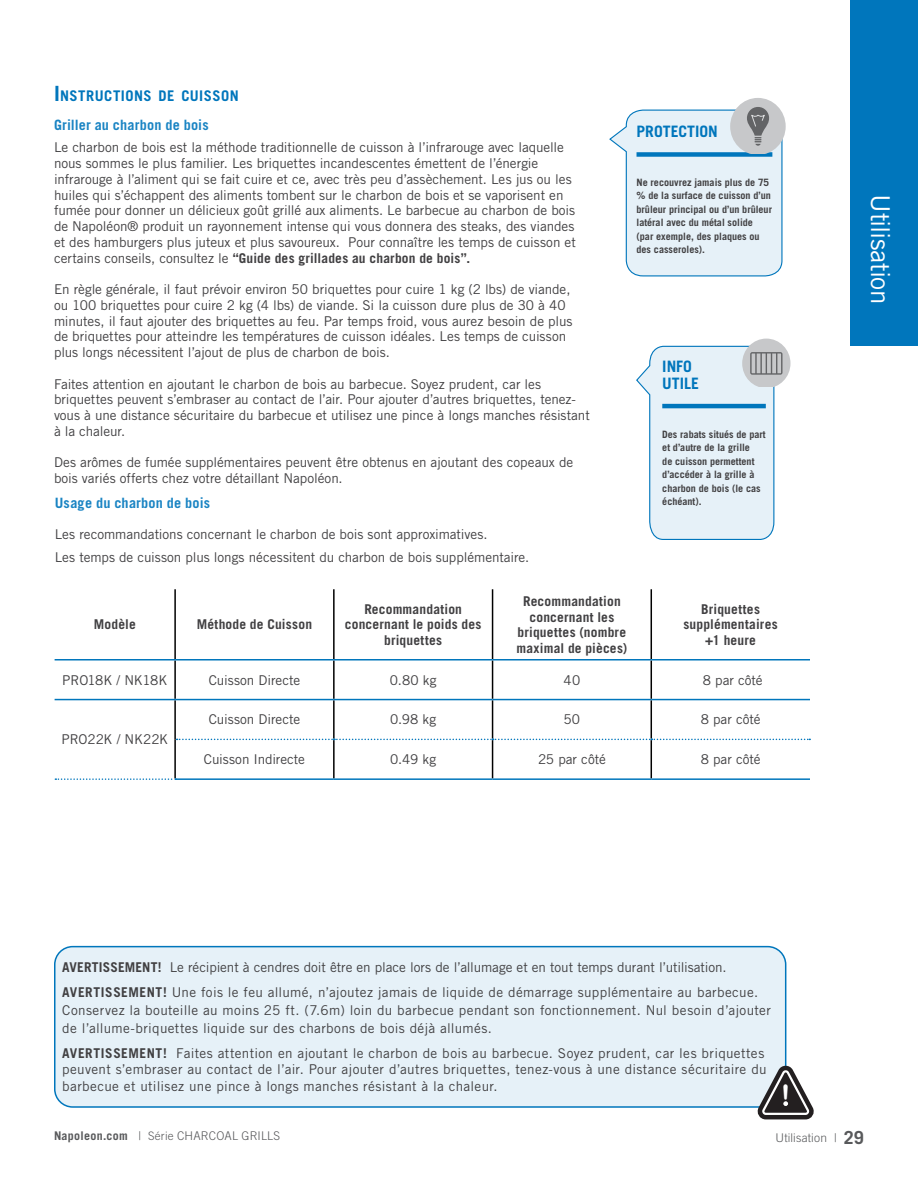
<style>
.page{position:relative;width:918px;height:1188px;background:#fff}
.page>*{position:absolute;margin:0;border:0;box-sizing:border-box;transform-origin:0 0}
.t1{font:700 34.05px "Courier New";color:#fff;scale:.78 1}
.t2{font:25.95px "Trade Gothic LT Std";letter-spacing:-.025em;color:#fff}
.t3{font:700 15.75px/16.8px "Trade Gothic LT Std";color:#0076bc}
.t4{font:700 14.7px "Trade Gothic LT Std";letter-spacing:.03em;color:#0076bc}
.t5{font:700 14.25px "Trade Gothic LT Std";letter-spacing:.01em;color:#1a84c3}
.t6{font:13.5px/15.8px "Trade Gothic LT Std";color:#414042}
.t7{font:13.5px/16.5px "Trade Gothic LT Std";letter-spacing:.025em;color:#414042}
.t8{font:700 13.5px/15.8px "Trade Gothic LT Std";letter-spacing:.015em;color:#414042;text-align:center}
.t9{font:13.5px "Trade Gothic LT Std";letter-spacing:-.02em;color:#414042}
.t10{font:300 12px "Trade Gothic LT Std";letter-spacing:.015em;color:#58595b}
.t11{font:700 10.2px/13.5px "Trade Gothic LT Std";color:#414042}
.s1{font-size:21px}
.s2{font-weight:700}
.s3{font-size:11.7px}
.s4{font-weight:700;font-size:18px}
</style>
<div class="page">
<div style="left:850px;top:0;width:68px;height:346px;background:#0076bc"></div>
<svg style="left:636px;top:339px;width:154px;height:201px"></svg>
<div style="left:55px;top:947px;width:731px;height:160px;background:#e6f1f8;border-radius:18px"></div>
<div style="left:54px;top:946px;width:732px;height:162px;border:2px solid #0076bc;border-radius:18px"></div>
<svg style="left:756px;top:1064px;width:58px;height:56px"></svg>
<hr style="left:174px;top:589px;width:2px;height:70px;background:#000">
<hr style="left:333px;top:589px;width:2px;height:70px;background:#000">
<hr style="left:492px;top:589px;width:1px;height:70px;background:#000">
<hr style="left:651px;top:589px;width:1px;height:70px;background:#000">
<hr style="left:174px;top:661px;width:2px;height:38px;background:#000">
<hr style="left:333px;top:661px;width:2px;height:38px;background:#000">
<hr style="left:492px;top:661px;width:1px;height:38px;background:#000">
<hr style="left:651px;top:661px;width:1px;height:38px;background:#000">
<hr style="left:174px;top:700px;width:2px;height:39px;background:#000">
<hr style="left:333px;top:700px;width:2px;height:39px;background:#000">
<hr style="left:492px;top:700px;width:1px;height:39px;background:#000">
<hr style="left:651px;top:700px;width:1px;height:39px;background:#000">
<hr style="left:174px;top:739px;width:2px;height:39px;background:#000">
<hr style="left:333px;top:740px;width:2px;height:38px;background:#000">
<hr style="left:492px;top:740px;width:1px;height:38px;background:#000">
<hr style="left:651px;top:740px;width:1px;height:38px;background:#000">
<svg style="left:177px;top:739px;width:633px;height:1px"></svg>
<hr style="left:55px;top:699px;width:120px;height:1px;background:#0076bc">
<svg style="left:55px;top:778px;width:120px;height:2px"></svg>
<hr style="left:55px;top:659px;width:120px;height:2px;background:#0076bc">
<hr style="left:175px;top:659px;width:159px;height:2px;background:#0076bc">
<hr style="left:334px;top:659px;width:159px;height:2px;background:#0076bc">
<hr style="left:493px;top:659px;width:158px;height:2px;background:#0076bc">
<hr style="left:651px;top:659px;width:159px;height:2px;background:#0076bc">
<hr style="left:175px;top:699px;width:159px;height:1px;background:#0076bc">
<hr style="left:334px;top:699px;width:159px;height:1px;background:#0076bc">
<hr style="left:493px;top:699px;width:158px;height:1px;background:#0076bc">
<hr style="left:651px;top:699px;width:159px;height:1px;background:#0076bc">
<hr style="left:175px;top:778px;width:159px;height:2px;background:#0076bc">
<hr style="left:334px;top:778px;width:159px;height:2px;background:#0076bc">
<hr style="left:493px;top:778px;width:158px;height:2px;background:#0076bc">
<hr style="left:651px;top:778px;width:159px;height:2px;background:#0076bc">
<svg style="left:609px;top:98px;width:177px;height:179px;background:#dde9f1"></svg>
<p class="t4" style="left:54px;top:86px;width:186px"><span class="s1">I</span> NSTRUCTIONS DE CUISSON</p>
<p class="t5" style="left:54px;top:116px;width:156px">Griller au charbon de bois</p>
<p class="t6" style="left:54px;top:139px;width:523px">Le charbon de bois est la méthode traditionnelle de cuisson à l’infrarouge avec laquelle nous sommes le plus familier. Les briquettes incandescentes émettent de l’énergie infrarouge à l’aliment qui se fait cuire et ce, avec très peu d’assèchement. Les jus ou les huiles qui s’échappent des aliments tombent sur le charbon de bois et se vaporisent en fumée pour donner un délicieux goût grillé aux aliments. Le barbecue au charbon de bois de Napoléon® produit un rayonnement intense qui vous donnera des steaks, des viandes et des hamburgers plus juteux et plus savoureux. Pour connaître les temps de cuisson et certains conseils, consultez le <span class="s2">“Guide des grillades au charbon de bois”.</span></p>
<p class="t6" style="left:54px;top:281px;width:520px">En règle générale, il faut prévoir environ 50 briquettes pour cuire 1 kg (2 lbs) de viande, ou 100 briquettes pour cuire 2 kg (4 lbs) de viande. Si la cuisson dure plus de 30 à 40 minutes, il faut ajouter des briquettes au feu. Par temps froid, vous aurez besoin de plus de briquettes pour atteindre les températures de cuisson idéales. Les temps de cuisson plus longs nécessitent l’ajout de plus de charbon de bois.</p>
<p class="t6" style="left:54px;top:376px;width:537px">Faites attention en ajoutant le charbon de bois au barbecue. Soyez prudent, car les briquettes peuvent s’embraser au contact de l’air. Pour ajouter d’autres briquettes, tenez&shy;vous à une distance sécuritaire du barbecue et utilisez une pince à longs manches résistant à la chaleur.</p>
<p class="t6" style="left:54px;top:454px;width:521px">Des arômes de fumée supplémentaires peuvent être obtenus en ajoutant des copeaux de bois variés offerts chez votre détaillant Napoléon.</p>
<p class="t5" style="left:55px;top:494px;width:157px">Usage du charbon de bois</p>
<p class="t6" style="left:55px;top:523px;width:476px;line-height:22.5px">Les recommandations concernant le charbon de bois sont approximatives.<br>Les temps de cuisson plus longs nécessitent du charbon de bois supplémentaire.</p>
<p class="t3" style="left:637px;top:123px;width:83px">PROTECTION</p>
<p class="t11" style="left:637px;top:175px;width:137px">Ne recouvrez jamais plus de 75 % de la surface de cuisson d’un brûleur principal ou d’un brûleur latéral avec du métal solide (par exemple, des plaques ou des casseroles).</p>
<p class="t3" style="left:662px;top:358px;width:38px">INFO<br>UTILE</p>
<p class="t11" style="left:662px;top:427px;width:105px">Des rabats situés de part et d’autre de la grille<br>de cuisson permettent d’accéder à la grille à charbon de bois (le cas échéant).</p>
<p class="t8" style="left:94px;top:616px;width:43px">Modèle</p>
<p class="t8" style="left:197px;top:616px;width:117px">Méthode de Cuisson</p>
<p class="t8" style="left:345px;top:601px;width:138px">Recommandation concernant le poids des briquettes</p>
<p class="t8" style="left:516px;top:593px;width:112px">Recommandation concernant les briquettes (nombre maximal de pièces)</p>
<p class="t8" style="left:683px;top:601px;width:96px">Briquettes supplémentaires +1 heure</p>
<p class="t9" style="left:62px;top:672px;width:107px">PRO18K / NK18K</p>
<p class="t6" style="left:209px;top:672px;width:93px">Cuisson Directe</p>
<p class="t6" style="left:390px;top:672px;width:48px">0.80 kg</p>
<p class="t6" style="left:564px;top:672px;width:18px">40</p>
<p class="t6" style="left:703px;top:672px;width:61px">8 par côté</p>
<p class="t6" style="left:62px;top:731px;width:108px">PRO22K / NK22K</p>
<p class="t6" style="left:209px;top:712px;width:93px">Cuisson Directe</p>
<p class="t6" style="left:390px;top:712px;width:48px">0.98 kg</p>
<p class="t6" style="left:564px;top:712px;width:18px">50</p>
<p class="t6" style="left:701px;top:712px;width:61px">8 par côté</p>
<p class="t6" style="left:204px;top:751px;width:103px">Cuisson Indirecte</p>
<p class="t6" style="left:390px;top:751px;width:47px">0.49 kg</p>
<p class="t6" style="left:538px;top:751px;width:69px">25 par côté</p>
<p class="t6" style="left:701px;top:751px;width:61px">8 par côté</p>
<p class="t6" style="left:62px;top:955px;width:698px;line-height:24.8px"><span class="s2">AVERTISSEMENT!</span> Le récipient à cendres doit être en place lors de l’allumage et en tout temps durant l’utilisation.<br><span class="s2">AVERTISSEMENT!</span> Une fois le feu allumé, n’ajoutez jamais de liquide de démarrage supplémentaire au barbecue.</p>
<p class="t7" style="left:62px;top:1001px;width:710px;line-height:18px">Conservez la bouteille au moins 25 ft. (7.6m) loin du barbecue pendant son fonctionnement. Nul besoin d’ajouter de l’allume-briquettes liquide sur des charbons de bois déjà allumés.</p>
<p class="t7" style="left:62px;top:1045px;width:706px"><span class="s2">AVERTISSEMENT!</span> Faites attention en ajoutant le charbon de bois au barbecue. Soyez prudent, car les briquettes peuvent s’embraser au contact de l’air. Pour ajouter d’autres briquettes, tenez-vous à une distance sécuritaire du barbecue et utilisez une pince à longs manches résistant à la chaleur.</p>
<h1 class="t1" style="left:778px;top:1074px;width:22px">!</h1>
<h2 class="t2" style="left:896px;top:194px;width:111px;rotate:90deg">Utilisation</h2>
<p class="t10" style="left:54px;top:1129px;width:228px"><span class="s2">Napoleon.com</span> | <span class="s3">Série</span> CHARCOAL GRILLS</p>
<p class="t10" style="left:776px;top:1131px;width:90px">Utilisation | <span class="s4">29</span></p>
</div>
